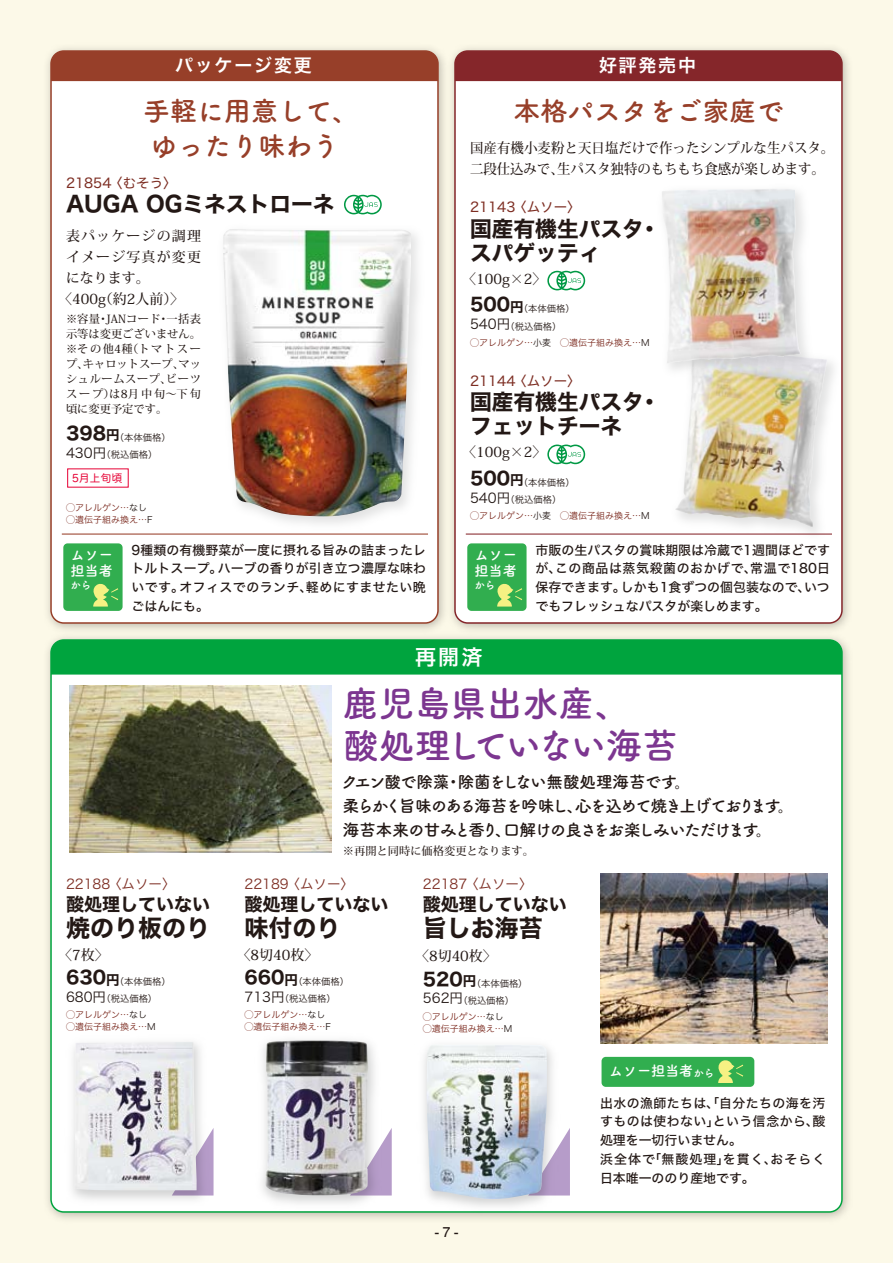
<style>
.page{position:relative;width:893px;height:1263px;background:#fcf9e8}
.page>*{position:absolute;margin:0;border:0;box-sizing:border-box;transform-origin:0 0}
.t1{font:700 36px/42px "Tsuku B Rd Gothic";color:#7c3690}
.t2{font:700 27px/34.5px "Tsuku A Rd Gothic";color:#973f29}
.t3{font:24px "Hiragino Sans W7";color:#231815}
.t4{font:21.75px/24px "Hiragino Sans W7";color:#231815}
.t5{font:21px "Hiragino Sans W6";color:#fff}
.t6{font:18px "Hiragino Sans W7";color:#231815}
.t7{font:18px "Hiragino Sans W6";letter-spacing:.1em;color:#fff}
.t8{font:700 16.5px/24px "Tsuku B Rd Gothic";letter-spacing:-.08em;color:#231815}
.t9{font:700 14.25px/16.5px "Tsuku A Rd Gothic";letter-spacing:-.01em;color:#fff}
.t10{font:500 13.95px/21px "Koz Min Pro";color:#231815;scale:.96 1}
.t11{font:500 13.95px "Koz Min Pro";color:#231815}
.t12{font:500 13.95px "Koz Min Pro";letter-spacing:.085em;color:#231815}
.t13{font:13.5px "Hiragino Sans W4";color:#7d2d22}
.t14{font:13.5px "Hiragino Sans W3";color:#7d2d22}
.t15{font:700 13.5px "Futo Go B101 Pro";color:#231815}
.t16{font:12.9px/18.8px "Hiragino Sans W5";letter-spacing:.01em;color:#231815;text-align:justify}
.t17{font:12.9px/18.8px "Hiragino Sans W5";letter-spacing:.035em;color:#231815}
.t18{font:500 11.25px/15px "Koz Min Pro";color:#231815;text-align:justify}
.t19{font:10.5px "Hira Maru Pro W4";letter-spacing:.04em;color:#e60034}
.t20{font:700 10.5px "Tsuku A Rd Gothic";color:#fff}
.t21{font:9.3px/17.2px "Hiragino Sans W3";color:#231815}
.t22{font:9px/12px "Hiragino Sans W3";color:#7d2d22}
.s1{font-family:"Hiragino Sans W7";font-size:18px}
.s2{font-family:"Hiragino Sans W7";font-size:13.5px}
.s3{font-size:13.5px}
.s4{color:#231815}
.s5{font-size:10.5px}
</style>
<div class="page">
<img style="left:47px;top:48px;width:396px;height:580px">
<div style="left:51px;top:51px;width:387px;height:572px;background:#fff;border-radius:13px"></div>
<div style="left:50px;top:50px;width:389px;height:574px;border:2px solid #973f29;border-radius:13px"></div>
<div style="left:51px;top:51px;width:387px;height:30px;background:#973f29"></div>
<hr style="left:62px;top:533px;width:366px;height:2px;background:#973f29">
<div style="left:63px;top:543px;width:60px;height:68px;background:#31ae4f;border-radius:4px"></div>
<svg style="left:93px;top:583px;width:25px;height:23px"></svg>
<svg style="left:344px;top:195px;width:38px;height:19px"></svg>
<img style="left:213px;top:233px;width:215px;height:302px">
<img style="left:223px;top:229px;width:188px;height:288px">
<img style="left:443px;top:48px;width:406px;height:580px">
<div style="left:455px;top:51px;width:387px;height:572px;background:#fff;border-radius:13px"></div>
<div style="left:455px;top:51px;width:387px;height:30px;background:#85262a"></div>
<hr style="left:466px;top:533px;width:366px;height:2px;background:#85262a">
<div style="left:467px;top:543px;width:60px;height:68px;background:#31ae4f;border-radius:4px"></div>
<svg style="left:497px;top:583px;width:25px;height:23px"></svg>
<img style="left:667px;top:335px;width:177px;height:209px">
<img style="left:674px;top:344px;width:153px;height:184px">
<svg style="left:547px;top:271px;width:38px;height:19px"></svg>
<svg style="left:547px;top:445px;width:38px;height:19px"></svg>
<img style="left:667px;top:202px;width:150px;height:178px">
<img style="left:662px;top:189px;width:139px;height:175px">
<img style="left:47px;top:628px;width:802px;height:591px">
<div style="left:51px;top:640px;width:791px;height:572px;background:#fff;border-radius:13px"></div>
<div style="left:51px;top:640px;width:791px;height:34px;background:#00a43e"></div>
<div style="left:601px;top:1057px;width:153px;height:30px;background:#31ae4f;border-radius:4px"></div>
<svg style="left:718px;top:1060px;width:25px;height:23px"></svg>
<img style="left:70px;top:685px;width:262px;height:167px">
<img style="left:601px;top:873px;width:226px;height:170px">
<svg style="left:212px;top:1128px;width:2px;height:67px"></svg>
<svg style="left:383px;top:1128px;width:9px;height:67px"></svg>
<svg style="left:562px;top:1128px;width:8px;height:67px"></svg>
<img style="left:72px;top:1045px;width:140px;height:155px">
<img style="left:75px;top:1042px;width:122px;height:148px">
<img style="left:415px;top:1048px;width:147px;height:168px">
<img style="left:427px;top:1045px;width:120px;height:154px">
<img style="left:253px;top:1044px;width:130px;height:169px">
<img style="left:265px;top:1040px;width:103px;height:155px">
<h3 class="t7" style="left:175px;top:49px;width:138px">パッケージ変更</h3>
<h2 class="t2" style="left:143px;top:92px;width:217px">手軽に用意して、ゆったり味わう</h2>
<p class="t13" style="left:66px;top:170px;width:112px">21854 〈むそう〉</p>
<h3 class="t4" style="left:66px;top:193px;width:270px">AUGA OGミネストローネ</h3>
<p class="t12" style="left:66px;top:226px;width:136px">表パッケージの調理</p>
<p class="t12" style="left:66px;top:247px;width:136px">イメージ写真が変更</p>
<p class="t11" style="left:66px;top:268px;width:85px">になります。</p>
<p class="t11" style="left:58px;top:289px;width:128px">〈400g（約2人前）〉</p>
<p class="t18" style="left:66px;top:311px;width:136px">※容量・JANコード・一括表示等は変更ございません。※その他4種（トマトスープ、キャロットスープ、マッシュルームスープ、ビーツスープ）は8月中旬～下旬頃に変更予定です。</p>
<p class="t21" style="left:66px;top:428px;width:106px"><span class="s1">398</span><span class="s2">円</span>（本体価格）<br><span class="s3">430円</span>（税込価格）</p>
<p class="t19" style="left:72px;top:468px;width:52px">5月上旬頃</p>
<p class="t22" style="left:66px;top:501px;width:91px">◯アレルゲン…<span class="s4">なし　</span>◯遺伝子組み換え…<span class="s4">F</span></p>
<p class="t9" style="left:71px;top:545px;width:44px">ムソー担当者</p>
<p class="t20" style="left:71px;top:577px;width:22px">から</p>
<p class="t16" style="left:132px;top:540px;width:296px">9種類の有機野菜が一度に摂れる旨みの詰まったレトルトスープ。ハーブの香りが引き立つ濃厚な味わいです。オフィスでのランチ、軽めにすませたい晩ごはんにも。</p>
<h3 class="t7" style="left:599px;top:49px;width:99px">好評発売中</h3>
<h2 class="t2" style="left:513px;top:92px;width:271px">本格パスタをご家庭で</h2>
<p class="t10" style="left:470px;top:137px;width:381px">国産有機小麦粉と天日塩だけで作ったシンプルな生パスタ。二段仕込みで、生パスタ独特のもちもち食感が楽しめます。</p>
<p class="t13" style="left:470px;top:195px;width:112px">21143 〈ムソー〉</p>
<h3 class="t4" style="left:470px;top:218px;width:186px">国産有機生パスタ･スパゲッティ</h3>
<p class="t11" style="left:462px;top:269px;width:86px">〈100g×2〉</p>
<p class="t21" style="left:470px;top:299px;width:106px"><span class="s1">500</span><span class="s2">円</span>（本体価格）<br><span class="s3">540円</span>（税込価格）</p>
<p class="t22" style="left:470px;top:336px;width:181px">◯アレルゲン…<span class="s4">小麦　</span>◯遺伝子組み換え…<span class="s4">M</span></p>
<p class="t13" style="left:470px;top:368px;width:112px">21144 〈ムソー〉</p>
<h3 class="t4" style="left:470px;top:391px;width:186px">国産有機生パスタ･フェットチーネ</h3>
<p class="t11" style="left:462px;top:442px;width:86px">〈100g×2〉</p>
<p class="t21" style="left:470px;top:473px;width:106px"><span class="s1">500</span><span class="s2">円</span>（本体価格）<br><span class="s3">540円</span>（税込価格）</p>
<p class="t22" style="left:470px;top:509px;width:181px">◯アレルゲン…<span class="s4">小麦　</span>◯遺伝子組み換え…<span class="s4">M</span></p>
<p class="t9" style="left:474px;top:545px;width:44px">ムソー担当者</p>
<p class="t20" style="left:474px;top:577px;width:22px">から</p>
<p class="t16" style="left:535px;top:540px;width:296px">市販の生パスタの賞味期限は冷蔵で1週間ほどですが、この商品は蒸気殺菌のおかげで、常温で180日保存できます。しかも1食ずつの個包装なので、いつでもフレッシュなパスタが楽しめます。</p>
<h3 class="t5" style="left:415px;top:638px;width:69px">再開済</h3>
<p class="t14" style="left:66px;top:872px;width:111px">22188 〈ムソー〉</p>
<h3 class="t6" style="left:66px;top:890px;width:145px">酸処理していない</h3>
<h3 class="t3" style="left:66px;top:909px;width:145px">焼のり板のり</h3>
<p class="t11" style="left:58px;top:944px;width:52px">〈7枚〉</p>
<p class="t21" style="left:66px;top:972px;width:106px"><span class="s1">630</span><span class="s2">円</span>（本体価格）<br><span class="s3">680円</span>（税込価格）</p>
<p class="t22" style="left:66px;top:1008px;width:91px">◯アレルゲン…<span class="s4">なし　</span>◯遺伝子組み換え…<span class="s4">M</span></p>
<h1 class="t1" style="left:343px;top:680px;width:337px">鹿児島県出水産、<br>酸処理していない海苔</h1>
<p class="t8" style="left:342px;top:768px;width:454px">クエン酸で除藻・除菌をしない無酸処理海苔です。<br>柔らかく旨味のある海苔を吟味し、心を込めて焼き上げております。海苔本来の甘みと香り、口解けの良さをお楽しみいただけます。</p>
<p class="t18" style="left:343px;top:843px;width:193px">※再開と同時に価格変更となります。</p>
<p class="t14" style="left:244px;top:872px;width:111px">22189 〈ムソー〉</p>
<h3 class="t6" style="left:244px;top:890px;width:145px">酸処理していない</h3>
<h3 class="t3" style="left:244px;top:909px;width:97px">味付のり</h3>
<p class="t11" style="left:237px;top:944px;width:83px">〈8切40枚〉</p>
<p class="t21" style="left:244px;top:972px;width:106px"><span class="s1">660</span><span class="s2">円</span>（本体価格）<br><span class="s3">713円</span>（税込価格）</p>
<p class="t22" style="left:244px;top:1008px;width:91px">◯アレルゲン…<span class="s4">なし　</span>◯遺伝子組み換え…<span class="s4">F</span></p>
<p class="t14" style="left:423px;top:872px;width:111px">22187 〈ムソー〉</p>
<h3 class="t6" style="left:423px;top:890px;width:145px">酸処理していない</h3>
<h3 class="t3" style="left:423px;top:909px;width:121px">旨しお海苔</h3>
<p class="t11" style="left:415px;top:946px;width:83px">〈8切40枚〉</p>
<p class="t21" style="left:423px;top:974px;width:106px"><span class="s1">520</span><span class="s2">円</span>（本体価格）<br><span class="s3">562円</span>（税込価格）</p>
<p class="t22" style="left:423px;top:1010px;width:91px">◯アレルゲン…<span class="s4">なし　</span>◯遺伝子組み換え…<span class="s4">M</span></p>
<p class="t15" style="left:435px;top:1221px;width:25px">- 7 -</p>
<p class="t9" style="left:609px;top:1062px;width:107px">ムソー担当者<span class="s5">から</span></p>
<p class="t17" style="left:600px;top:1093px;width:227px">出水の漁師たちは、「自分たちの海を汚すものは使わない」という信念から、酸処理を一切行いません。<br>浜全体で「無酸処理」を貫く、おそらく日本唯一ののり産地です。</p>
</div>
